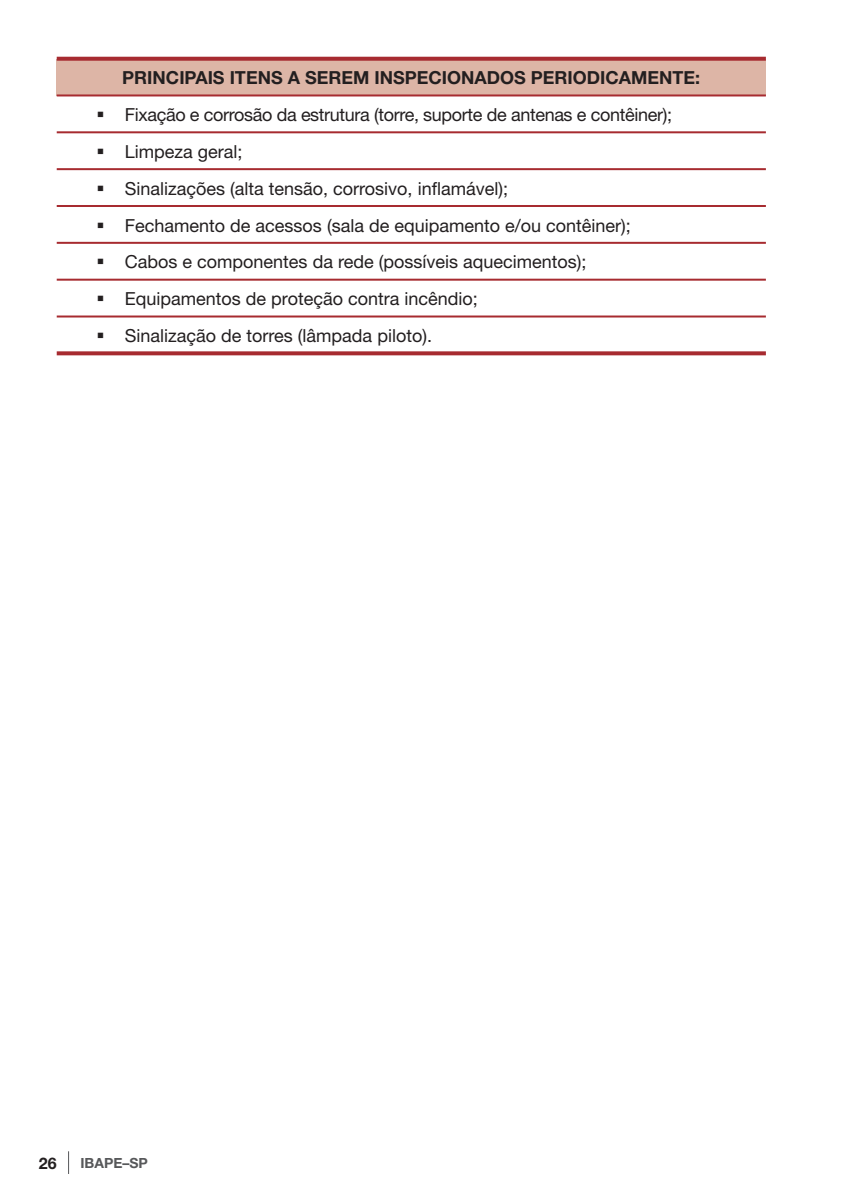
<style>
.page{position:relative;width:851px;height:1191px;background:#fff}
.page>*{position:absolute;margin:0;border:0;box-sizing:border-box;transform-origin:0 0}
.t1{font:18px "Helvetica Neue";color:#231f20}
.t2{font:18px "Helvetica Neue";letter-spacing:-.02em;color:#231f20}
.t3{font:700 18px "Helvetica Neue";color:#231f20}
.t4{font:700 16px "Helvetica Neue";color:#231f20}
.t5{font:700 14px "Helvetica Neue";color:#57585a}
</style>
<div class="page">
<svg style="left:68px;top:1151px;width:1px;height:23px"></svg>
<div style="left:57px;top:59px;width:708px;height:36px;background:#ddb5a6"></div>
<svg style="left:57px;top:57px;width:708px;height:4px;background:#aa3438"></svg>
<svg style="left:57px;top:351px;width:708px;height:4px;background:#ae3d42"></svg>
<hr style="left:57px;top:94px;width:708px;height:2px;background:#a72b30">
<hr style="left:57px;top:131px;width:708px;height:2px;background:#a72b30">
<hr style="left:57px;top:168px;width:708px;height:2px;background:#a72b30">
<hr style="left:57px;top:205px;width:708px;height:2px;background:#a72b30">
<hr style="left:57px;top:242px;width:708px;height:2px;background:#a72b30">
<hr style="left:57px;top:279px;width:708px;height:2px;background:#a72b30">
<hr style="left:57px;top:315px;width:708px;height:2px;background:#a72b30">
<p class="t3" style="left:122px;top:67px;width:23px">PRINCIPAIS</p>
<p class="t3" style="left:230px;top:67px;width:12px">ITENS</p>
<p class="t3" style="left:288px;top:67px;width:31px">A SEREM</p>
<p class="t3" style="left:374px;top:67px;width:13px">INSPECIONA</p>
<p class="t3" style="left:487px;top:67px;width:56px">DOS PERIO</p>
<p class="t3" style="left:587px;top:67px;width:26px">DICAMENTE</p>
<p class="t3" style="left:695px;top:67px;width:7px">:</p>
<p class="t2" style="left:96px;top:104px;width:577px">▪ Fixação e corrosão da estrutura (torre, suporte de antenas e contêiner);</p>
<p class="t1" style="left:96px;top:141px;width:148px">▪ Limpeza geral;</p>
<p class="t1" style="left:96px;top:177px;width:413px">▪ Sinalizações (alta tensão, corrosivo, inflamável);</p>
<p class="t1" style="left:96px;top:214px;width:536px">▪ Fechamento de acessos (sala de equipamento e/ou contêiner);</p>
<p class="t1" style="left:96px;top:251px;width:491px">▪ Cabos e componentes da rede (possíveis aquecimentos);</p>
<p class="t1" style="left:96px;top:288px;width:383px">▪ Equipamentos de proteção contra incêndio;</p>
<p class="t1" style="left:96px;top:325px;width:337px">▪ Sinalização de torres (lâmpada piloto).</p>
<p class="t4" style="left:39px;top:1153px;width:19px">26</p>
<p class="t5" style="left:80px;top:1154px;width:25px">IBAPE</p>
<p class="t5" style="left:122px;top:1154px;width:27px">–SP</p>
</div>
